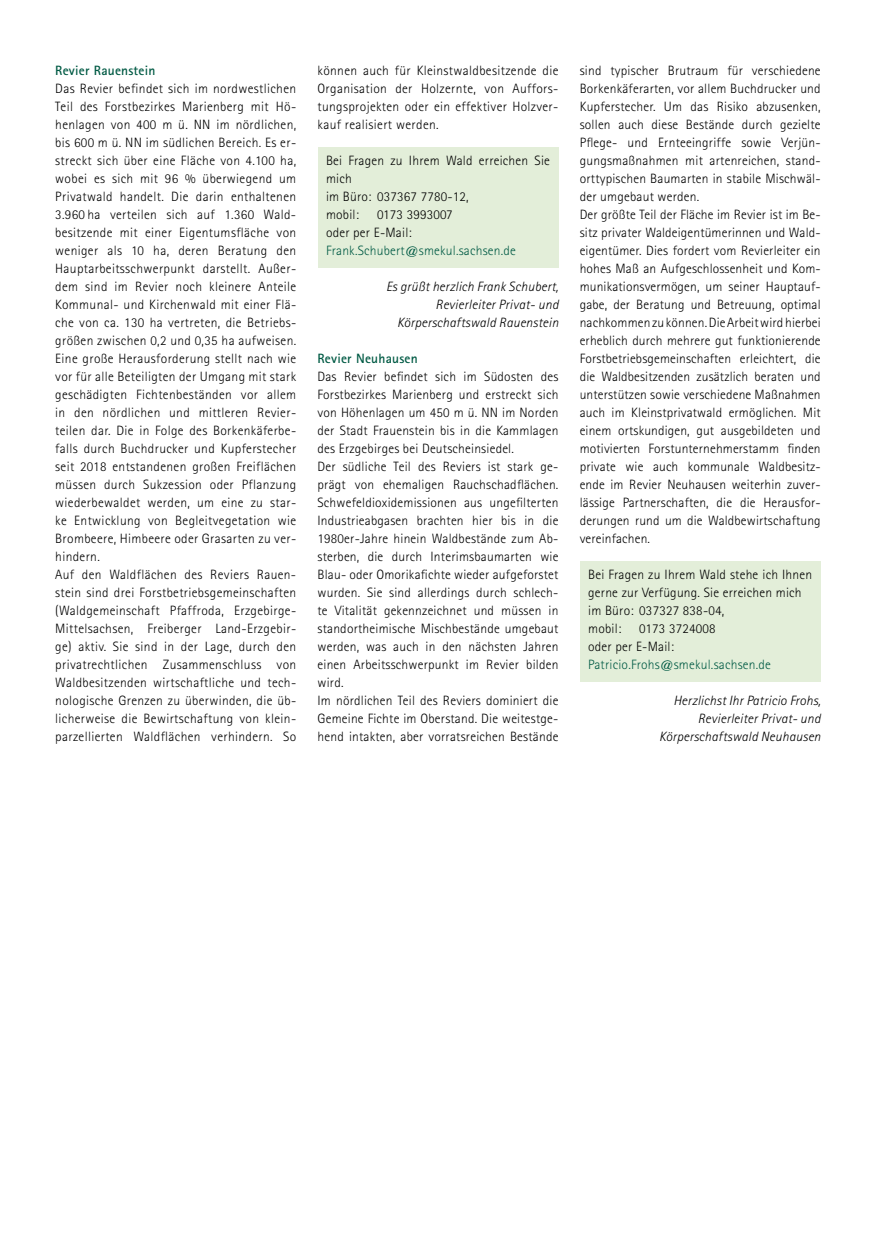
<style>
.page{position:relative;width:876px;height:1246px;background:#fff}
.page>*{position:absolute;margin:0;border:0;box-sizing:border-box;transform-origin:0 0}
.Fließtext{font:300 13.5px/18px "Rotis Sans Serif Std";letter-spacing:.015em;color:#000;text-align:justify}
.Fließtext_hinterlegt{font:300 13.5px/18px "Rotis Sans Serif Std";letter-spacing:.015em;color:#000}
.Fließtext-2{font:italic 300 13.5px "Rotis Sans Serif Std";letter-spacing:.015em;color:#000}
.Fließtext_hinterlegt-2{font:300 13.5px "Rotis Sans Serif Std";letter-spacing:.015em;color:#005a44}
.Zwischi{font:700 13.5px "Rotis Sans Serif Std";letter-spacing:.015em;color:#005a44}
</style>
<div class="page">
<div style="left:317px;top:147px;width:241px;height:49px;background:#e3eed9"></div>
<div style="left:317px;top:183px;width:241px;height:31px;background:#e3eed9"></div>
<div style="left:317px;top:201px;width:241px;height:31px;background:#e3eed9"></div>
<div style="left:317px;top:219px;width:241px;height:31px;background:#e3eed9"></div>
<div style="left:317px;top:237px;width:241px;height:31px;background:#e3eed9"></div>
<div style="left:580px;top:561px;width:241px;height:49px;background:#e3eed9"></div>
<div style="left:580px;top:597px;width:241px;height:31px;background:#e3eed9"></div>
<div style="left:580px;top:615px;width:241px;height:31px;background:#e3eed9"></div>
<div style="left:580px;top:633px;width:241px;height:31px;background:#e3eed9"></div>
<div style="left:580px;top:651px;width:241px;height:31px;background:#e3eed9"></div>
<p class="Zwischi" style="left:55px;top:62px;width:102px">Revier Rauenstein</p>
<p class="Fließtext" style="left:55px;top:80px;width:242px">Das Revier befindet sich im nordwestlichen Teil des Forstbezirkes Marienberg mit Hö&shy;henlagen von 400 m ü. NN im nördlichen, bis 600 m ü. NN im südlichen Bereich. Es er&shy;streckt sich über eine Fläche von 4.100 ha, wobei es sich mit 96 % überwiegend um Privatwald handelt. Die darin enthaltenen 3.960 ha verteilen sich auf 1.360 Wald&shy;besitzende mit einer Eigentumsfläche von weniger als 10 ha, deren Beratung den Hauptarbeitsschwerpunkt darstellt. Außer&shy;dem sind im Revier noch kleinere Anteile Kommunal- und Kirchenwald mit einer Flä&shy;che von ca. 130 ha vertreten, die Betriebs&shy;größen zwischen 0,2 und 0,35 ha aufweisen.</p>
<p class="Fließtext" style="left:55px;top:350px;width:242px">Eine große Herausforderung stellt nach wie vor für alle Beteiligten der Umgang mit stark geschädigten Fichtenbeständen vor allem in den nördlichen und mittleren Revier&shy;teilen dar. Die in Folge des Borkenkäferbe&shy;falls durch Buchdrucker und Kupferstecher seit 2018 entstandenen großen Freiflächen müssen durch Sukzession oder Pflanzung wiederbewaldet werden, um eine zu star&shy;ke Entwicklung von Begleitvegetation wie Brombeere, Himbeere oder Grasarten zu ver&shy;hindern.</p>
<p class="Fließtext" style="left:55px;top:566px;width:242px">Auf den Waldflächen des Reviers Rauen&shy;stein sind drei Forstbetriebsgemeinschaften (Waldgemeinschaft Pfaffroda, Erzgebirge-Mittelsachsen, Freiberger Land-Erzgebir&shy;ge) aktiv. Sie sind in der Lage, durch den privatrechtlichen Zusammenschluss von Waldbesitzenden wirtschaftliche und tech&shy;nologische Grenzen zu überwinden, die üb&shy;licherweise die Bewirtschaftung von klein&shy;parzellierten Waldflächen verhindern. So</p>
<p class="Fließtext" style="left:317px;top:62px;width:242px">können auch für Kleinstwaldbesitzende die Organisation der Holzernte, von Auffors&shy;tungsprojekten oder ein effektiver Holzver&shy;kauf realisiert werden.</p>
<p class="Fließtext_hinterlegt" style="left:326px;top:152px;width:225px">Bei Fragen zu Ihrem Wald erreichen Sie mich</p>
<p class="Fließtext_hinterlegt" style="left:326px;top:188px;width:144px">im Büro: 037367 7780-12,</p>
<p class="Fließtext_hinterlegt" style="left:326px;top:206px;width:35px">mobil:</p>
<p class="Fließtext_hinterlegt" style="left:377px;top:206px;width:77px">0173 3993007</p>
<p class="Fließtext_hinterlegt" style="left:326px;top:224px;width:87px">oder per E-Mail:</p>
<p class="Fließtext_hinterlegt-2" style="left:326px;top:243px;width:191px">Frank.Schubert@smekul.sachsen.de</p>
<p class="Fließtext-2" style="left:386px;top:279px;width:174px">Es grüßt herzlich Frank Schubert,</p>
<p class="Fließtext-2" style="left:436px;top:297px;width:124px">Revierleiter Privat- und</p>
<p class="Fließtext-2" style="left:397px;top:315px;width:163px">Körperschaftswald Rauenstein</p>
<p class="Zwischi" style="left:317px;top:350px;width:102px">Revier Neuhausen</p>
<p class="Fließtext" style="left:317px;top:368px;width:242px">Das Revier befindet sich im Südosten des Forstbezirkes Marienberg und erstreckt sich von Höhenlagen um 450 m ü. NN im Norden der Stadt Frauenstein bis in die Kammlagen des Erzgebirges bei Deutscheinsiedel.</p>
<p class="Fließtext" style="left:317px;top:458px;width:242px">Der südliche Teil des Reviers ist stark ge&shy;prägt von ehemaligen Rauchschadflächen.<br>Schwefeldioxidemissionen aus ungefilterten Industrieabgasen brachten hier bis in die 1980er-Jahre hinein Waldbestände zum Ab&shy;sterben, die durch Interimsbaumarten wie Blau- oder Omorikafichte wieder aufgeforstet wurden. Sie sind allerdings durch schlech&shy;te Vitalität gekennzeichnet und müssen in standortheimische Mischbestände umgebaut werden, was auch in den nächsten Jahren einen Arbeitsschwerpunkt im Revier bilden wird.</p>
<p class="Fließtext" style="left:317px;top:692px;width:242px">Im nördlichen Teil des Reviers dominiert die Gemeine Fichte im Oberstand. Die weitestge&shy;hend intakten, aber vorratsreichen Bestände</p>
<p class="Fließtext" style="left:580px;top:62px;width:242px">sind typischer Brutraum für verschiedene Borkenkäferarten, vor allem Buchdrucker und Kupferstecher. Um das Risiko abzusenken, sollen auch diese Bestände durch gezielte Pflege- und Ernteeingriffe sowie Verjün&shy;gungsmaßnahmen mit artenreichen, stand&shy;orttypischen Baumarten in stabile Mischwäl&shy;der umgebaut werden.</p>
<p class="Fließtext" style="left:580px;top:206px;width:242px">Der größte Teil der Fläche im Revier ist im Be&shy;sitz privater Waldeigentümerinnen und Wald&shy;eigentümer. Dies fordert vom Revierleiter ein hohes Maß an Aufgeschlossenheit und Kom&shy;munikationsvermögen, um seiner Hauptauf&shy;gabe, der Beratung und Betreuung, optimal nachkommen zu können. Die Arbeit wird hierbei erheblich durch mehrere gut funktionierende Forstbetriebsgemeinschaften erleichtert, die die Waldbesitzenden zusätzlich beraten und unterstützen sowie verschiedene Maßnahmen auch im Kleinstprivatwald ermöglichen. Mit einem ortskundigen, gut ausgebildeten und motivierten Forstunternehmerstamm finden private wie auch kommunale Waldbesitz&shy;ende im Revier Neuhausen weiterhin zuver&shy;lässige Partnerschaften, die die Herausfor&shy;derungen rund um die Waldbewirtschaftung vereinfachen.</p>
<p class="Fließtext_hinterlegt" style="left:588px;top:565px;width:225px">Bei Fragen zu Ihrem Wald stehe ich Ihnen gerne zur Verfügung. Sie erreichen mich</p>
<p class="Fließtext_hinterlegt" style="left:588px;top:602px;width:138px">im Büro: 037327 838-04,</p>
<p class="Fließtext_hinterlegt" style="left:588px;top:620px;width:35px">mobil:</p>
<p class="Fließtext_hinterlegt" style="left:639px;top:620px;width:78px">0173 3724008</p>
<p class="Fließtext_hinterlegt" style="left:588px;top:638px;width:87px">oder per E-Mail:</p>
<p class="Fließtext_hinterlegt-2" style="left:588px;top:657px;width:184px">Patricio.Frohs@smekul.sachsen.de</p>
<p class="Fließtext-2" style="left:673px;top:693px;width:149px">Herzlichst Ihr Patricio Frohs,</p>
<p class="Fließtext-2" style="left:698px;top:711px;width:124px">Revierleiter Privat- und</p>
<p class="Fließtext-2" style="left:659px;top:729px;width:163px">Körperschaftswald Neuhausen</p>
</div>
